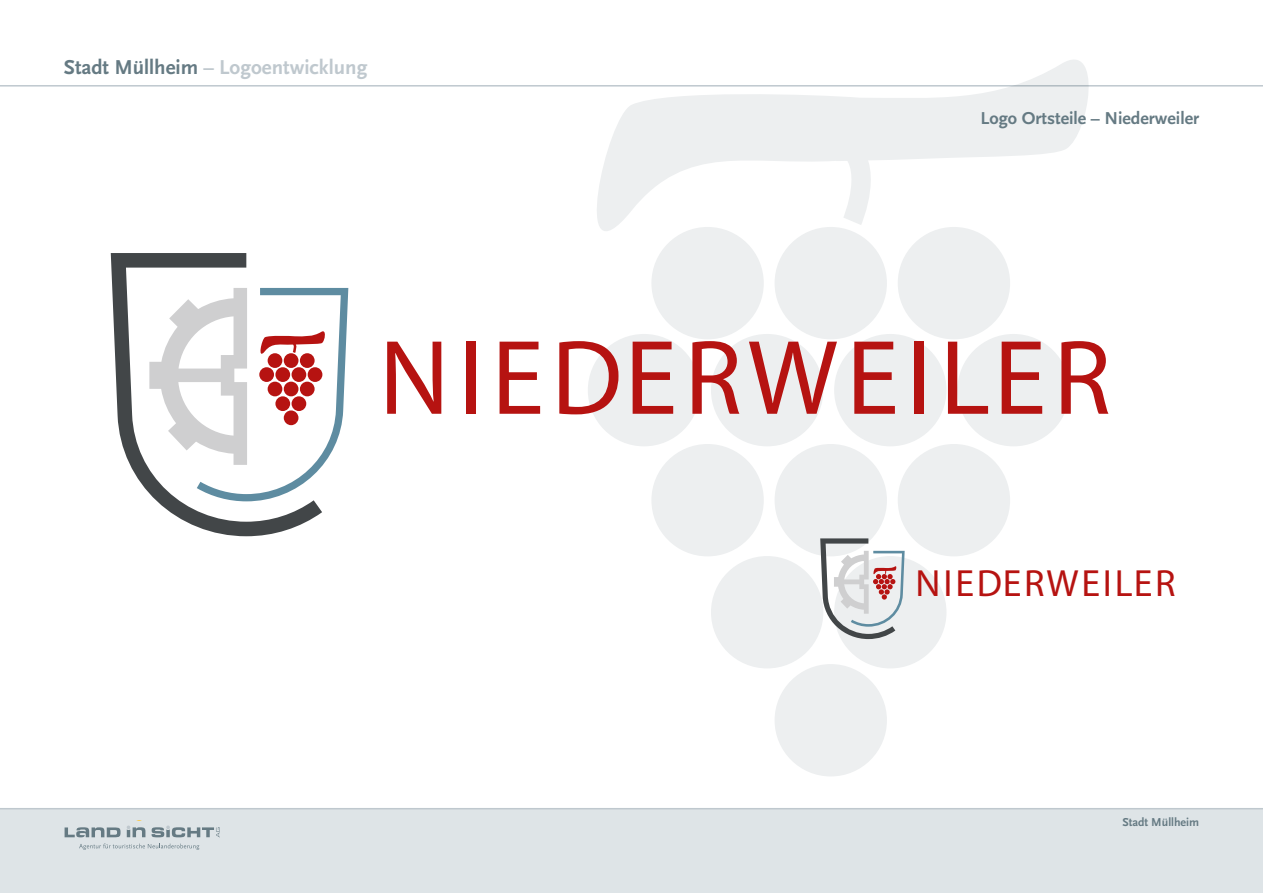
<style>
.page{position:relative;width:1263px;height:893px;background:#fff}
.page>*{position:absolute;margin:0;border:0;box-sizing:border-box;transform-origin:0 0}
.t1{font:106.95px "Myriad Pro";letter-spacing:.065em;color:#b61311}
.t2{font:37.95px "Myriad Pro";letter-spacing:.065em;color:#b61311}
.t3{font:700 21px "Scala Sans LF";color:#bfc8ce}
.t4{font:700 18px "Scala Sans LF";color:#657a83}
.t5{font:700 12px "Scala Sans LF";color:#657a83}
.s1{color:#657a83}
</style>
<div class="page">
<div style="left:0;top:808px;width:1263px;height:85px;background:#dee4e7"></div>
<hr style="left:0;top:85px;width:1263px;height:2px;background:#bfc8ce">
<hr style="left:0;top:808px;width:1263px;height:1px;background:#bfc8ce">
<svg style="left:65px;top:827px;width:56px;height:10px"></svg>
<svg style="left:152px;top:825px;width:68px;height:12px"></svg>
<svg style="left:79px;top:843px;width:120px;height:7px"></svg>
<svg style="left:127px;top:825px;width:18px;height:12px"></svg>
<div style="left:774px;top:227px;width:113px;height:112px;background:#edeff0;border-radius:50%"></div>
<div style="left:651px;top:227px;width:113px;height:112px;background:#edeff0;border-radius:50%"></div>
<div style="left:711px;top:334px;width:112px;height:112px;background:#edeff0;border-radius:50%"></div>
<div style="left:588px;top:334px;width:112px;height:112px;background:#edeff0;border-radius:50%"></div>
<div style="left:834px;top:334px;width:112px;height:112px;background:#edeff0;border-radius:50%"></div>
<div style="left:711px;top:556px;width:112px;height:112px;background:#edeff0;border-radius:50%"></div>
<div style="left:834px;top:556px;width:112px;height:112px;background:#edeff0;border-radius:50%"></div>
<div style="left:957px;top:334px;width:113px;height:112px;background:#edeff0;border-radius:50%"></div>
<div style="left:898px;top:227px;width:112px;height:112px;background:#edeff0;border-radius:50%"></div>
<div style="left:774px;top:444px;width:113px;height:112px;background:#edeff0;border-radius:50%"></div>
<div style="left:774px;top:664px;width:113px;height:112px;background:#edeff0;border-radius:50%"></div>
<div style="left:651px;top:444px;width:113px;height:112px;background:#edeff0;border-radius:50%"></div>
<div style="left:898px;top:444px;width:112px;height:112px;background:#edeff0;border-radius:50%"></div>
<svg style="left:586px;top:60px;width:504px;height:230px"></svg>
<svg style="left:817px;top:118px;width:60px;height:123px"></svg>
<svg style="left:111px;top:253px;width:211px;height:283px"></svg>
<svg style="left:149px;top:288px;width:199px;height:213px"></svg>
<svg style="left:820px;top:538px;width:85px;height:101px"></svg>
<p class="t3" style="left:64px;top:55px;width:305px"><span class="s1">Stadt Müllheim</span> – Logoentwicklung</p>
<p class="t4" style="left:981px;top:108px;width:220px">Logo Ortsteile – Niederweiler</p>
<h1 class="t1" style="left:379px;top:312px;width:733px">NIEDERWEILER</h1>
<h2 class="t2" style="left:915px;top:559px;width:262px">NIEDERWEILER</h2>
<p class="t5" style="left:1122px;top:815px;width:78px">Stadt Müllheim</p>
</div>
